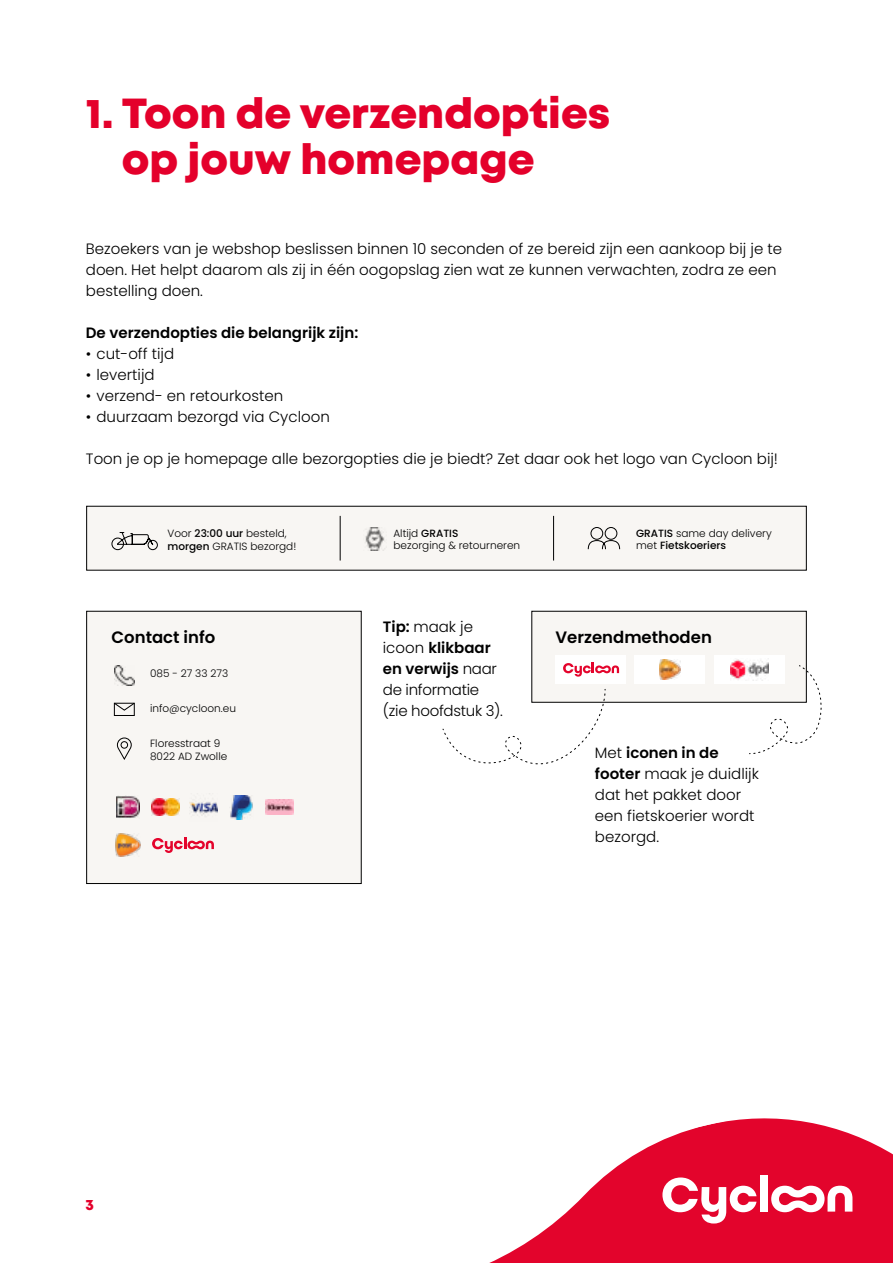
<style>
.page{position:relative;width:893px;height:1263px;background:#fff}
.page>*{position:absolute;margin:0;border:0;box-sizing:border-box;transform-origin:0 0}
.t1{font:800 42px/46.2px "Mont";color:#e4002b}
.t2{font:600 16.5px "Poppins";color:#000}
.t3{font:300 15px/21px "Poppins";color:#000}
.t4{font:300 15px/21px "Poppins";letter-spacing:-.02em;color:#000}
.t5{font:600 15px "Poppins";color:#000}
.t6{font:800 15px "Mont";color:#e4002b}
.t7{font:300 10.5px/12.6px "Poppins";color:#000}
.t8{font:500 10.5px/12.6px "Poppins";color:#000}
.s1{font-weight:500}
.s2{font-weight:300}
.s3{font-weight:600}
</style>
<div class="page">
<svg style="left:489px;top:1118px;width:404px;height:145px;fill:#e3042c"></svg>
<svg style="left:662px;top:1177px;width:94px;height:46px"></svg>
<div style="left:760px;top:1175px;width:8px;height:36px;background:#fff"></div>
<svg style="left:771px;top:1186px;width:81px;height:26px"></svg>
<div style="left:86px;top:506px;width:721px;height:64px;background:#f8f6f3"></div>
<img style="left:365px;top:527px;width:20px;height:23px">
<svg style="left:111px;top:532px;width:47px;height:18px"></svg>
<svg style="left:588px;top:527px;width:32px;height:23px"></svg>
<hr style="left:340px;top:516px;width:1px;height:44px;background:#000">
<hr style="left:553px;top:516px;width:1px;height:44px;background:#000">
<div style="left:531px;top:611px;width:276px;height:92px;background:#f8f6f3;border:1px solid #000"></div>
<div style="left:555px;top:655px;width:70px;height:28px;background:#fff"></div>
<svg style="left:563px;top:662px;width:56px;height:15px"></svg>
<div style="left:635px;top:655px;width:70px;height:28px;background:#fff"></div>
<img style="left:659px;top:659px;width:21px;height:21px">
<div style="left:714px;top:655px;width:70px;height:28px;background:#fff"></div>
<img style="left:730px;top:658px;width:39px;height:22px">
<svg style="left:442px;top:688px;width:164px;height:77px"></svg>
<div style="left:86px;top:611px;width:276px;height:273px;background:#f8f6f3;border:1px solid #000"></div>
<div style="left:114px;top:703px;width:21px;height:13px;border:1px solid #000"></div>
<svg style="left:113px;top:702px;width:22px;height:9px"></svg>
<img style="left:114px;top:665px;width:20px;height:20px">
<svg style="left:117px;top:737px;width:15px;height:23px"></svg>
<div style="left:121px;top:741px;width:7px;height:7px;border:1px solid #000;border-radius:50%"></div>
<img style="left:117px;top:796px;width:23px;height:22px">
<img style="left:152px;top:799px;width:28px;height:16px">
<img style="left:190px;top:802px;width:28px;height:14px">
<img style="left:230px;top:795px;width:23px;height:24px">
<img style="left:116px;top:833px;width:24px;height:24px">
<img style="left:265px;top:799px;width:28px;height:16px">
<svg style="left:152px;top:837px;width:62px;height:16px"></svg>
<svg style="left:749px;top:665px;width:73px;height:89px"></svg>
<h1 class="t1" style="left:122px;top:91px;width:490px;text-indent:-36px">1. Toon de verzendopties op jouw homepage</h1>
<p class="t3" style="left:86px;top:238px;width:698px">Bezoekers van je webshop beslissen binnen 10 seconden of ze bereid zijn een aankoop bij je te doen. Het helpt daarom als zij in één oogopslag zien wat ze kunnen verwachten, zodra ze een bestelling doen.</p>
<p class="t5" style="left:86px;top:324px;width:274px">De verzendopties die belangrijk zijn:</p>
<p class="t3" style="left:86px;top:343px;width:90px">• cut-off tijd</p>
<p class="t3" style="left:86px;top:364px;width:70px">• levertijd</p>
<p class="t3" style="left:86px;top:385px;width:199px">• verzend- en retourkosten</p>
<p class="t3" style="left:86px;top:406px;width:245px">• duurzaam bezorgd via Cycloon</p>
<p class="t3" style="left:86px;top:448px;width:694px">Toon je op je homepage alle bezorgopties die je biedt? Zet daar ook het logo van Cycloon bij!</p>
<p class="t7" style="left:168px;top:527px;width:130px">Voor <span class="s1">23:00 uur</span> besteld, <span class="s1">morgen</span> GRATIS bezorgd!</p>
<p class="t7" style="left:393px;top:527px;width:128px">Altijd <span class="s1">GRATIS<br></span>bezorging &amp; retourneren</p>
<p class="t8" style="left:636px;top:527px;width:137px">GRATIS <span class="s2">same day delivery met</span> Fietskoeriers</p>
<p class="t2" style="left:112px;top:627px;width:105px">Contact info</p>
<p class="t7" style="left:150px;top:667px;width:80px">085 - 27 33 273</p>
<p class="t7" style="left:150px;top:702px;width:87px">info@cycloon.eu</p>
<p class="t7" style="left:150px;top:737px;width:79px">Floresstraat 9<br>8022 AD Zwolle</p>
<p class="t6" style="left:85px;top:1195px;width:10px">3</p>
<p class="t4" style="left:383px;top:616px;width:122px"><span class="s3">Tip:</span> maak je icoon <span class="s3">klikbaar en verwijs</span> naar de informatie (zie hoofdstuk 3).</p>
<p class="t2" style="left:555px;top:627px;width:158px">Verzendmethoden</p>
<p class="t3" style="left:595px;top:742px;width:165px">Met <span class="s3">iconen in de footer</span> maak je duidlijk dat het pakket door een fietskoerier wordt bezorgd.</p>
</div>
